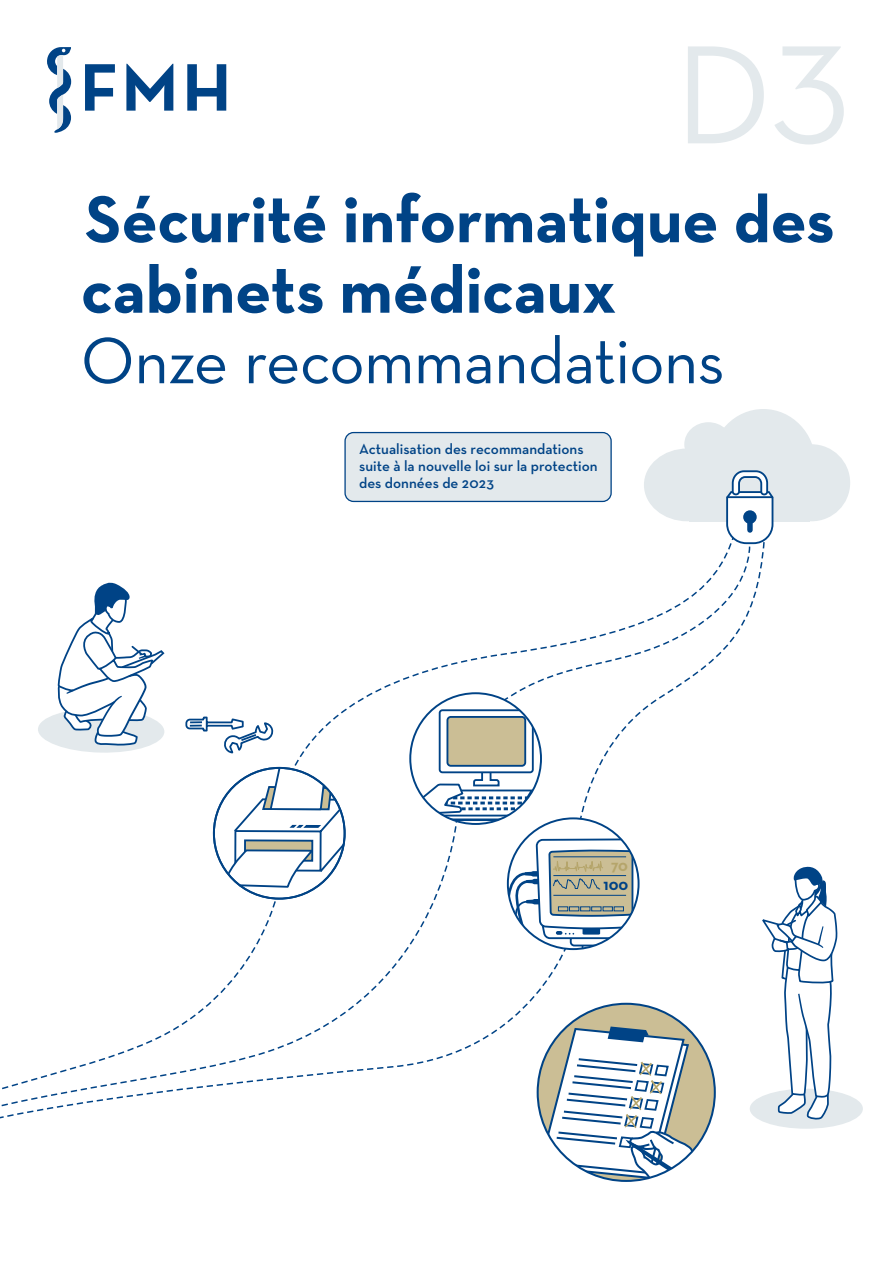
<style>
.page{position:relative;width:893px;height:1263px;background:#fff}
.page>*{position:absolute;margin:0;border:0;box-sizing:border-box;transform-origin:0 0}
.t1{font:142.5px "Neutraface Text";color:#e3e9ec}
.t2{font:700 67.5px/70.5px "Neutraface Text";letter-spacing:-.005em;color:#004386}
.t3{font:66.75px "Neutraface Text";letter-spacing:-.01em;color:#004386}
.t4{font:700 15.75px/18.8px "Neutraface Text";color:#004386;text-align:center}
.Text{font:600 15px/17.2px "Neutraface Text";color:#004386}
.s1{color:#b5a56b}
</style>
<div class="page">
<svg style="left:0;top:519px;width:765px;height:628px"></svg>
<div style="left:711px;top:409px;width:104px;height:109px;background:#e3e9ec;border-radius:50%"></div>
<div style="left:644px;top:448px;width:86px;height:73px;background:#e3e9ec;border-radius:50%"></div>
<div style="left:684px;top:422px;width:48px;height:44px;background:#e3e9ec;border-radius:50%"></div>
<div style="left:773px;top:444px;width:77px;height:77px;background:#e3e9ec;border-radius:50%"></div>
<div style="left:689px;top:489px;width:121px;height:32px;background:#e3e9ec"></div>
<svg style="left:724px;top:470px;width:51px;height:75px"></svg>
<div style="left:743px;top:510px;width:14px;height:14px;background:#004386;border-radius:50%"></div>
<div style="left:747px;top:521px;width:6px;height:9px;background:#004386"></div>
<div style="left:750px;top:1089px;width:113px;height:40px;background:#e3e9ec;border-radius:50%"></div>
<div style="left:538px;top:1004px;width:177px;height:177px;background:#cbbe95;border-radius:50%"></div>
<svg style="left:538px;top:1026px;width:159px;height:155px"></svg>
<svg style="left:214px;top:768px;width:131px;height:131px"></svg>
<svg style="left:226px;top:766px;width:120px;height:123px"></svg>
<svg style="left:410px;top:693px;width:131px;height:131px"></svg>
<div style="left:439px;top:709px;width:95px;height:64px;border:2px solid #004386;border-radius:3px"></div>
<svg style="left:415px;top:715px;width:120px;height:106px"></svg>
<div style="left:508px;top:818px;width:131px;height:131px;background:#fff;border-radius:50%"></div>
<svg style="left:508px;top:838px;width:131px;height:111px"></svg>
<hr style="left:553px;top:875px;width:73px;height:1px;background:#004386">
<hr style="left:553px;top:895px;width:73px;height:1px;background:#004386">
<hr style="left:553px;top:856px;width:73px;height:1px;background:#004386">
<svg style="left:558px;top:906px;width:10px;height:5px"></svg>
<svg style="left:569px;top:906px;width:10px;height:5px"></svg>
<svg style="left:580px;top:906px;width:10px;height:5px"></svg>
<svg style="left:591px;top:906px;width:10px;height:5px"></svg>
<svg style="left:603px;top:906px;width:10px;height:5px"></svg>
<svg style="left:614px;top:906px;width:10px;height:5px"></svg>
<svg style="left:760px;top:865px;width:77px;height:255px"></svg>
<svg style="left:85px;top:64px;width:30px;height:47px"></svg>
<svg style="left:126px;top:64px;width:47px;height:47px"></svg>
<svg style="left:187px;top:64px;width:39px;height:47px"></svg>
<svg style="left:47px;top:47px;width:24px;height:86px"></svg>
<div style="left:345px;top:433px;width:266px;height:68px;background:#e3e9ec;border-radius:9px"></div>
<div style="left:344px;top:432px;width:268px;height:70px;border:1px solid #004386;border-radius:9px"></div>
<h1 class="t1" style="left:675px;top:6px;width:176px">D3</h1>
<p class="t2" style="left:81px;top:183px;width:755px">Sécurité informatique des cabinets médicaux</p>
<p class="t3" style="left:81px;top:319px;width:645px">Onze recommandations</p>
<p class="Text" style="left:359px;top:440px;width:240px">Actualisation des recommandations suite à la nouvelle loi sur la protection des données de 2023</p>
<p class="t4" style="left:604px;top:856px;width:26px"><span class="s1">70<br></span>100</p>
</div>
